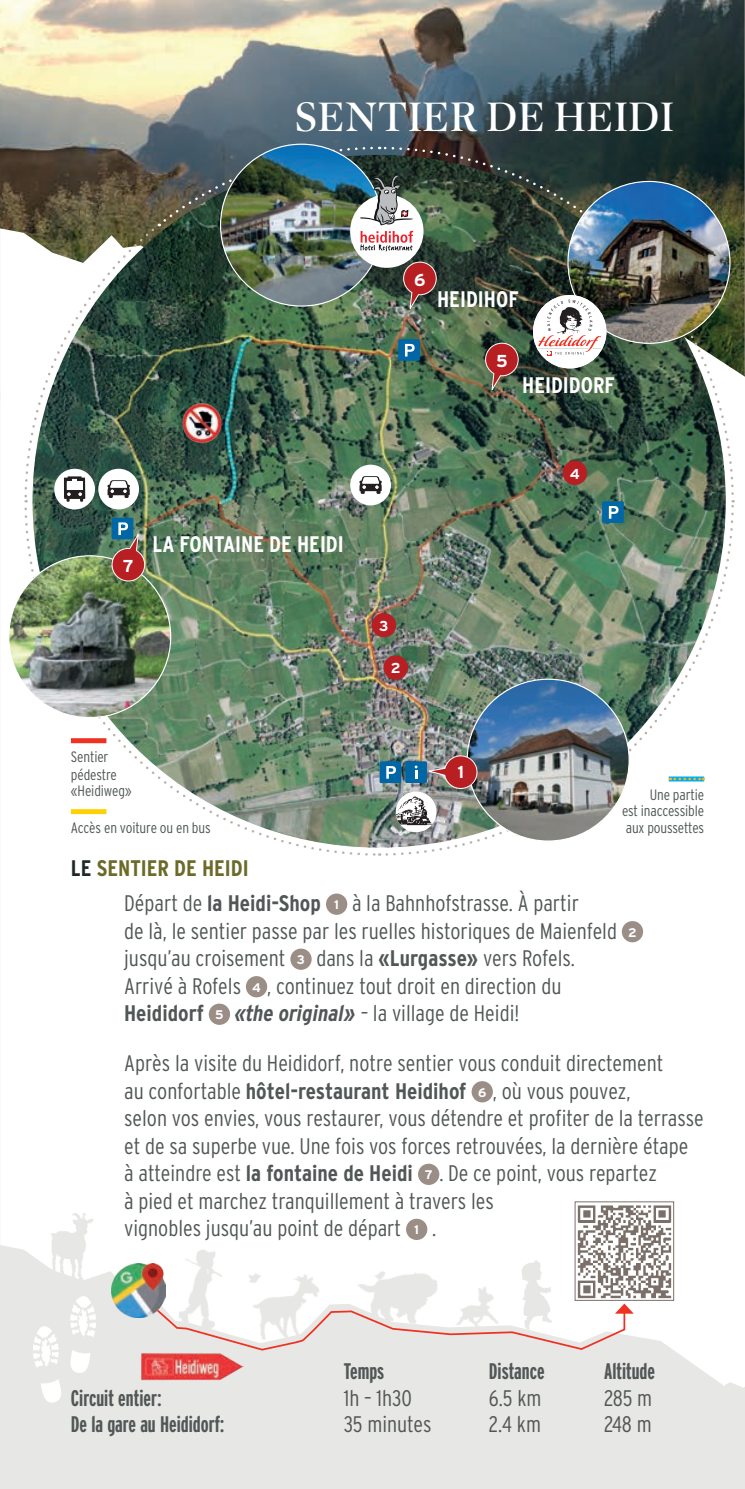
<style>
.page{position:relative;width:745px;height:1489px;background:#fff}
.page>*{position:absolute;margin:0;border:0;box-sizing:border-box;transform-origin:0 0}
.t1{font:42.5px "Dejanire Headline";letter-spacing:.01em;color:#fff}
.t2{font:300 22.5px/27.5px "Interstate Condensed";color:#515656}
.t3{font:700 22.5px "Interstate Compressed";color:#515656}
.t4{font:700 22.5px "Interstate Condensed";color:#fff}
.t5{font:700 17.25px "Interstate";color:#fff}
.t6{font:300 15px/17px "Interstate Condensed";letter-spacing:-.01em;color:#515656}
.t7{font:700 14.25px "Interstate";color:#fff}
.s1{font-weight:700;color:#1f2828}
.s2{font-weight:700;color:#6b6a28}
.s3{font-weight:700}
.s4{font-family:"Interstate";font-weight:700;font-size:12.5px;color:#fff}
.s5{font-weight:700;font-style:italic}
</style>
<div class="page">
<img style="left:0;top:0;width:744px;height:228px">
<svg style="left:0;top:228px;width:744px;height:148px"></svg>
<hr style="left:744px;top:0;width:1px;height:375px;background:#9a8e87">
<svg style="left:0;top:1244px;width:744px;height:244px;background:#eaeae8"></svg>
<img style="left:46px;top:1213px;width:50px;height:74px">
<img style="left:177px;top:1247px;width:54px;height:41px">
<img style="left:240px;top:1255px;width:90px;height:33px">
<img style="left:516px;top:1250px;width:35px;height:38px">
<img style="left:448px;top:1247px;width:56px;height:41px">
<img style="left:349px;top:1244px;width:98px;height:44px">
<svg style="left:134px;top:1288px;width:499px;height:63px"></svg>
<img style="left:111px;top:1263px;width:54px;height:54px">
<div style="left:326px;top:893px;width:21px;height:21px;background:#9a8e87;border-radius:50%"></div>
<div style="left:621px;top:921px;width:21px;height:21px;background:#9a8e87;border-radius:50%"></div>
<div style="left:290px;top:948px;width:21px;height:21px;background:#9a8e87;border-radius:50%"></div>
<div style="left:246px;top:976px;width:21px;height:21px;background:#9a8e87;border-radius:50%"></div>
<div style="left:209px;top:1003px;width:21px;height:21px;background:#9a8e87;border-radius:50%"></div>
<div style="left:471px;top:1081px;width:21px;height:21px;background:#9a8e87;border-radius:50%"></div>
<div style="left:418px;top:1163px;width:21px;height:21px;background:#9a8e87;border-radius:50%"></div>
<div style="left:406px;top:1218px;width:21px;height:21px;background:#9a8e87;border-radius:50%"></div>
<img style="left:576px;top:1205px;width:95px;height:93px">
<img style="left:140px;top:1352px;width:103px;height:27px">
<svg style="left:49px;top:706px;width:328px;height:150px"></svg>
<svg style="left:384px;top:582px;width:341px;height:274px"></svg>
<img style="left:32px;top:155px;width:693px;height:692px;border-radius:346px">
<img style="left:9px;top:556px;width:162px;height:161px;border-radius:81px">
<img style="left:467px;top:679px;width:161px;height:162px;border-radius:81px">
<svg style="left:379px;top:761px;width:22px;height:22px"></svg>
<div style="left:395px;top:791px;width:41px;height:41px;background:#fff;border-radius:50%"></div>
<img style="left:395px;top:791px;width:39px;height:35px">
<svg style="left:424px;top:754px;width:54px;height:36px;background:#9a5d5f"></svg>
<div style="left:383px;top:655px;width:24px;height:24px;background:#b81f23;border-radius:50%"></div>
<div style="left:371px;top:613px;width:25px;height:24px;background:#b81f23;border-radius:50%"></div>
<div style="left:405px;top:761px;width:21px;height:22px;background:#0166a5"></div>
<svg style="left:414px;top:765px;width:3px;height:13px"></svg>
<svg style="left:668px;top:776px;width:35px;height:5px"></svg>
<svg style="left:669px;top:777px;width:34px;height:3px"></svg>
<svg style="left:32px;top:1295px;width:65px;height:109px"></svg>
<img style="left:23px;top:145px;width:711px;height:437px">
<h1 class="t1" style="left:294px;top:92px;width:381px">SENTIER DE HEIDI</h1>
<p class="t5" style="left:123px;top:556px;width:12px">7</p>
<p class="t4" style="left:152px;top:532px;width:193px">LA FONTAINE DE HEIDI</p>
<p class="t6" style="left:71px;top:748px;width:62px">Sentier pédestre «Heidiweg»</p>
<p class="t6" style="left:71px;top:819px;width:141px">Accès en voiture ou en bus</p>
<p class="t5" style="left:414px;top:270px;width:13px">6</p>
<p class="t4" style="left:437px;top:287px;width:83px">HEIDIHOF</p>
<p class="t5" style="left:496px;top:351px;width:13px">5</p>
<p class="t4" style="left:522px;top:372px;width:94px">HEIDIDORF</p>
<p class="t7" style="left:569px;top:465px;width:11px">4</p>
<p class="t7" style="left:379px;top:618px;width:11px">3</p>
<p class="t7" style="left:390px;top:660px;width:11px">2</p>
<p class="t5" style="left:457px;top:762px;width:8px">1</p>
<p class="t6" style="left:621px;top:786px;width:84px;line-height:16.2px;text-align:justify;text-indent:28px">Une partie est inaccessible aux poussettes</p>
<p class="t2" style="left:124px;top:850px;width:456px;line-height:35px;text-indent:-53px"><span class="s1">LE</span> <span class="s2">SENTIER DE HEIDI<br></span>Départ de <span class="s3">la Heidi-Shop</span> <span class="s4">1</span> à la Bahnhofstrasse. À partir</p>
<p class="t2" style="left:124px;top:916px;width:513px">de là, le sentier passe par les ruelles historiques de Maienfeld <span class="s4">2 </span>jusqu’au croisement <span class="s4">3</span> dans la <span class="s3">«Lurgasse»</span> vers Rofels.<br>Arrivé à Rofels <span class="s4">4</span> , continuez tout droit en direction du <span class="s3">Heididorf</span> <span class="s4">5</span> <span class="s5">«the original»</span> – la village de Heidi!</p>
<p class="t2" style="left:124px;top:1049px;width:580px">Après la visite du Heididorf, notre sentier vous conduit directement<br>au confortable <span class="s3">hôtel-restaurant Heidihof</span> <span class="s4">6</span> , où vous pouvez,<br>selon vos envies, vous restaurer, vous détendre et profiter de la terrasse et de sa superbe vue. Une fois vos forces retrouvées, la dernière étape<br>à atteindre est <span class="s3">la fontaine de Heidi</span> <span class="s4">7</span> . De ce point, vous repartez<br>à pied et marchez tranquillement à travers les<br>vignobles jusqu’au point de départ <span class="s4">1</span> .</p>
<p class="t3" style="left:343px;top:1358px;width:42px">Temps</p>
<p class="t3" style="left:488px;top:1358px;width:57px">Distance</p>
<p class="t3" style="left:603px;top:1358px;width:53px">Altitude</p>
<p class="t3" style="left:71px;top:1385px;width:92px">Circuit entier:</p>
<p class="t2" style="left:343px;top:1383px;width:70px">1h – 1h30</p>
<p class="t2" style="left:488px;top:1383px;width:54px">6.5 km</p>
<p class="t2" style="left:603px;top:1383px;width:50px">285 m</p>
<p class="t3" style="left:71px;top:1411px;width:155px">De la gare au Heididorf:</p>
<p class="t2" style="left:343px;top:1409px;width:89px">35 minutes</p>
<p class="t2" style="left:488px;top:1409px;width:54px">2.4 km</p>
<p class="t2" style="left:603px;top:1409px;width:49px">248 m</p>
</div>
